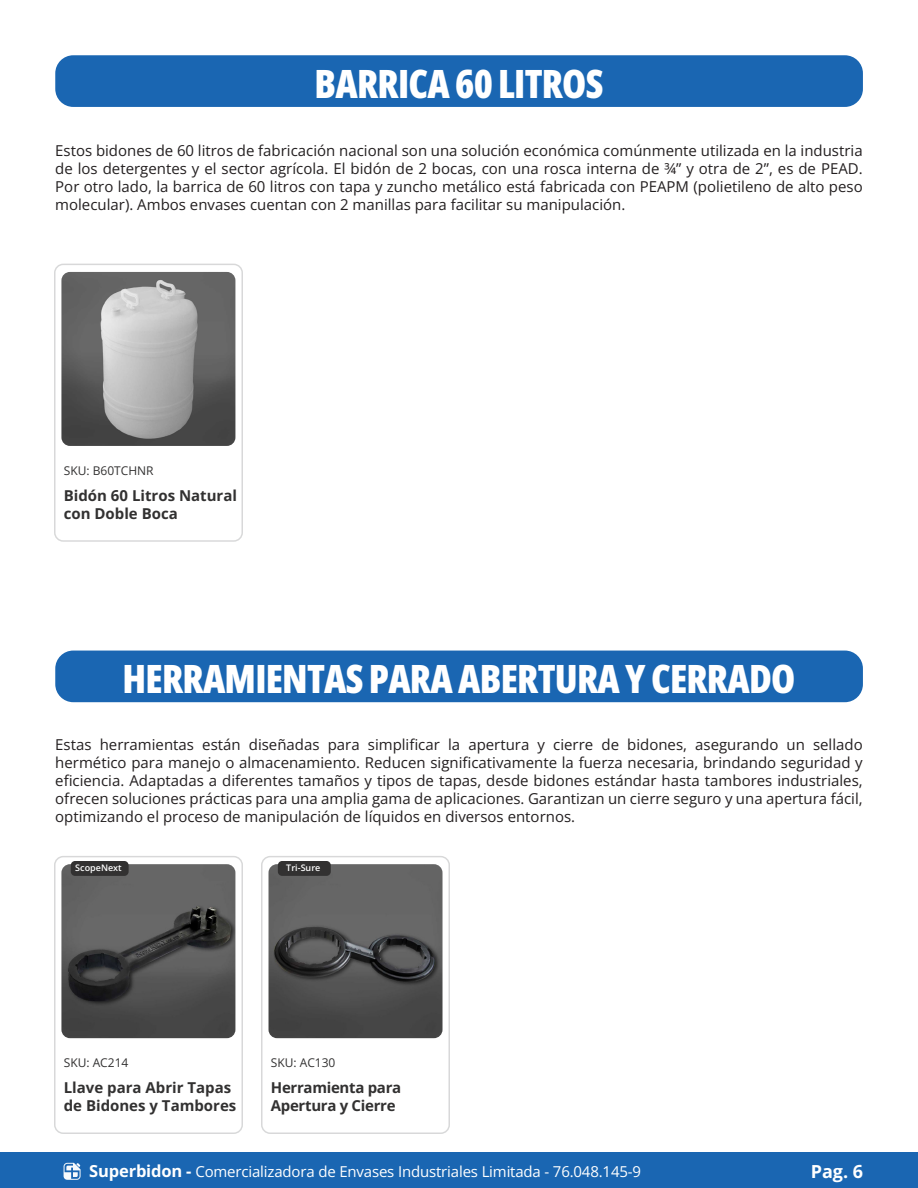
<style>
.page{position:relative;width:918px;height:1188px;background:#fff}
.page>*{position:absolute;margin:0;border:0;box-sizing:border-box;transform-origin:0 0}
.t1{font:800 39px "Open Sans Condensed";letter-spacing:-.02em;color:#fff}
.t2{font:700 18px "Open Sans";color:#fff}
.t3{font:15px/18px "Open Sans";color:#231f20;text-align:justify}
.t4{font:15px "Open Sans";letter-spacing:-.01em;color:#fff}
.t5{font:700 15px/18px "Open Sans";color:#323131}
.t6{font:700 15px/18px "Open Sans";letter-spacing:-.02em;color:#323131}
.t7{font:12px "Open Sans";color:#323131}
.t8{font:600 9px "Open Sans";color:#fff}
.s1{font-weight:700;font-size:16.5px}
</style>
<div class="page">
<div style="left:55px;top:55px;width:808px;height:52px;background:#1a66b2;border-radius:18px"></div>
<div style="left:55px;top:651px;width:808px;height:51px;background:#1a66b2;border-radius:18px"></div>
<div style="left:0;top:1153px;width:918px;height:35px;background:#1a66b2"></div>
<svg style="left:64px;top:1163px;width:16px;height:17px"></svg>
<div style="left:54px;top:264px;width:189px;height:278px;border:2px solid #393d3f;border-radius:9px"></div>
<img style="left:61px;top:272px;width:174px;height:174px">
<div style="left:54px;top:856px;width:189px;height:278px;border:2px solid #393d3f;border-radius:9px"></div>
<div style="left:261px;top:856px;width:189px;height:278px;border:2px solid #393d3f;border-radius:9px"></div>
<img style="left:61px;top:864px;width:174px;height:174px">
<img style="left:269px;top:864px;width:174px;height:174px">
<div style="left:71px;top:861px;width:58px;height:15px;background:#323131;border-radius:4px"></div>
<div style="left:278px;top:861px;width:53px;height:15px;background:#323131;border-radius:4px"></div>
<p class="t1" style="left:315px;top:54px;width:290px">BARRICA 60 LITROS</p>
<p class="t3" style="left:55px;top:142px;width:809px">Estos bidones de 60 litros de fabricación nacional son una solución económica comúnmente utilizada en la industria de los detergentes y el sector agrícola. El bidón de 2 bocas, con una rosca interna de ¾” y otra de 2”, es de PEAD.<br>Por otro lado, la barrica de 60 litros con tapa y zuncho metálico está fabricada con PEAPM (polietileno de alto peso molecular). Ambos envases cuentan con 2 manillas para facilitar su manipulación.</p>
<p class="t7" style="left:64px;top:462px;width:91px">SKU: B60TCHNR</p>
<p class="t5" style="left:64px;top:486px;width:175px">Bidón 60 Litros Natural con Doble Boca</p>
<p class="t1" style="left:123px;top:649px;width:674px">HERRAMIENTAS PARA ABERTURA Y CERRADO</p>
<p class="t3" style="left:55px;top:736px;width:809px">Estas herramientas están diseñadas para simplificar la apertura y cierre de bidones, asegurando un sellado hermético para manejo o almacenamiento. Reducen significativamente la fuerza necesaria, brindando seguridad y eficiencia. Adaptadas a diferentes tamaños y tipos de tapas, desde bidones estándar hasta tambores industriales, ofrecen soluciones prácticas para una amplia gama de aplicaciones. Garantizan un cierre seguro y una apertura fácil, optimizando el proceso de manipulación de líquidos en diversos entornos.</p>
<p class="t8" style="left:75px;top:861px;width:48px">ScopeNext</p>
<p class="t8" style="left:286px;top:861px;width:36px">Tri-Sure</p>
<p class="t7" style="left:64px;top:1055px;width:66px">SKU: AC214</p>
<p class="t7" style="left:271px;top:1055px;width:66px">SKU: AC130</p>
<p class="t5" style="left:64px;top:1078px;width:174px">Llave para Abrir Tapas de Bidones y Tambores</p>
<p class="t6" style="left:271px;top:1078px;width:132px">Herramienta para<br>Apertura y Cierre</p>
<p class="t4" style="left:89px;top:1161px;width:553px"><span class="s1">Superbidon -</span> Comercializadora de Envases Industriales Limitada - 76.048.145-9</p>
<p class="t2" style="left:811px;top:1159px;width:54px">Pag. 6</p>
</div>
